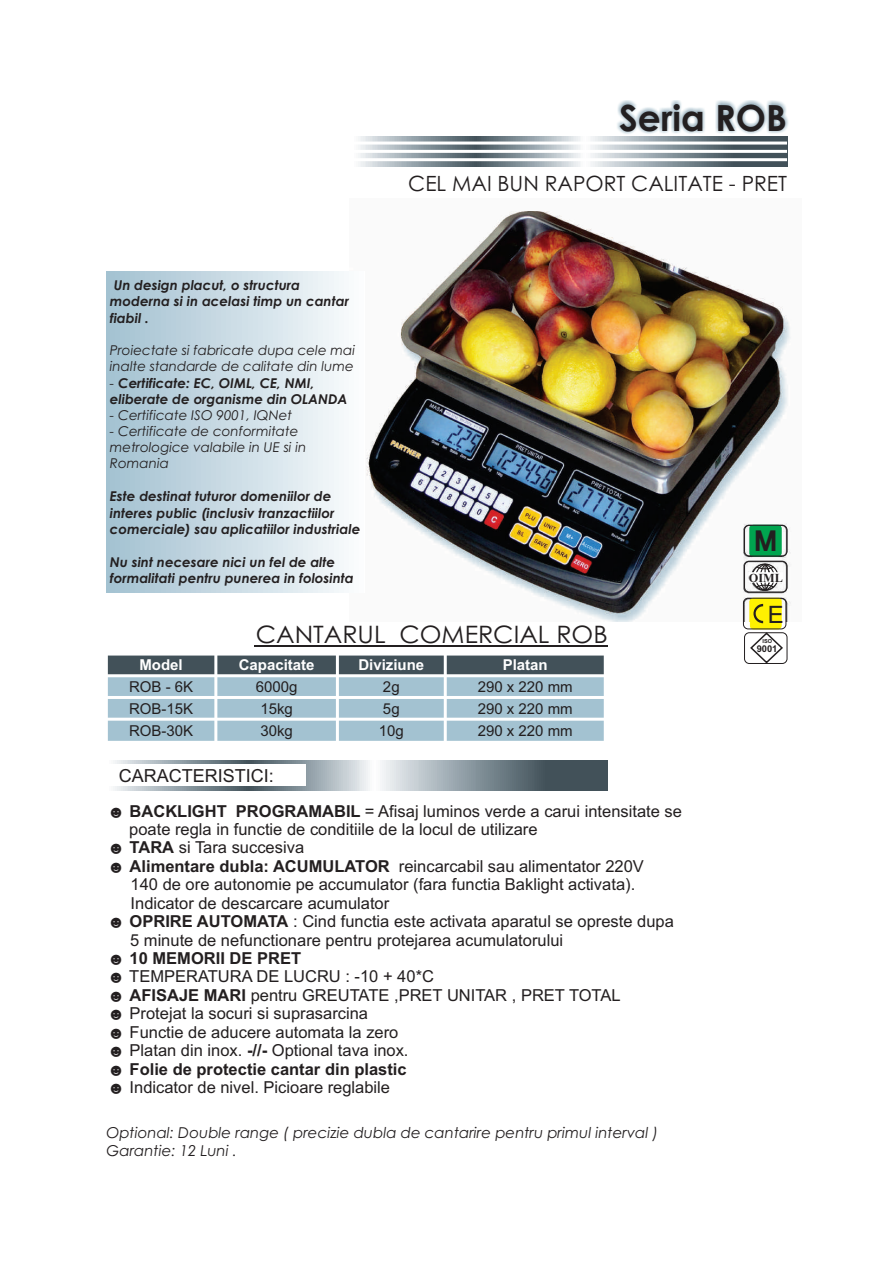
<style>
.page{position:relative;width:893px;height:1262px;background:#fff}
.page>*{position:absolute;margin:0;border:0;box-sizing:border-box;transform-origin:0 0}
.t1{font:700 36px "Century Gothic";color:#231f20}
.t2{font:700 31.95px "Vrinda";color:#231f20}
.t3{font:24px "Century Gothic";color:#231f20;scale:1.04 1}
.t4{font:24px "Arial";color:#231f20}
.t5{font:21px "Century Gothic";color:#231f20}
.t6{font:18px "Arial";color:#231f20}
.t7{font:16.5px "Arial";color:#231f20}
.t8{font:700 16.5px "Arial";color:#231f20}
.t9{font:italic 15px/17.9px "Century Gothic";color:#231f20}
.t10{font:15px "Arial";color:#231f20}
.t11{font:700 15px "Arial";color:#fff}
.t12{font:italic 700 13.5px/16.5px "Century Gothic";color:#231f20}
.t13{font:italic 13.5px/16px "Century Gothic";color:#231f20}
.t14{font:700 12.3px "Times New Roman";color:#231f20}
.t15{font:700 9.3px "Arial";color:#231f20}
.t16{font:700 5.55px "Arial";color:#231f20}
.s1{font-weight:400}
.s2{font-weight:700}
</style>
<div class="page">
<img style="left:366px;top:211px;width:425px;height:410px">
<svg style="left:113px;top:760px;width:494px;height:30px;background:#8f9ba1"></svg>
<div style="left:106px;top:764px;width:200px;height:22px;background:#fff"></div>
<div style="left:106px;top:271px;width:258px;height:321px;background:linear-gradient(to right,#a1c0d0,#fafcfd)"></div>
<svg style="left:747px;top:563px;width:36px;height:27px"></svg>
<div style="left:744px;top:561px;width:43px;height:31px;border:1px solid #231f20;border-radius:5px"></div>
<div style="left:750px;top:598px;width:31px;height:31px;background:#fff101;border:1px solid #fff101;border-radius:3px"></div>
<svg style="left:753px;top:604px;width:10px;height:19px"></svg>
<div style="left:743px;top:598px;width:43px;height:31px;border:1px solid #231f20;border-radius:5px"></div>
<div style="left:750px;top:525px;width:31px;height:31px;background:#00a54f;border:1px solid #00a54f;border-radius:3px"></div>
<div style="left:744px;top:525px;width:43px;height:31px;border:1px solid #231f20;border-radius:5px"></div>
<svg style="left:750px;top:634px;width:33px;height:28px"></svg>
<div style="left:744px;top:632px;width:43px;height:32px;border:1px solid #231f20;border-radius:5px"></div>
<hr style="left:255px;top:645px;width:352px;height:1px;background:#231f20">
<div style="left:106px;top:654px;width:110px;height:21px;background:#425159"></div>
<div style="left:216px;top:654px;width:121px;height:21px;background:#425159"></div>
<div style="left:337px;top:654px;width:108px;height:21px;background:#425159"></div>
<div style="left:445px;top:654px;width:160px;height:21px;background:#425159"></div>
<div style="left:106px;top:675px;width:110px;height:22px;background:#a3c2d1"></div>
<div style="left:216px;top:675px;width:121px;height:22px;background:#a3c2d1"></div>
<div style="left:337px;top:675px;width:108px;height:22px;background:#a3c2d1"></div>
<div style="left:445px;top:675px;width:160px;height:22px;background:#a3c2d1"></div>
<div style="left:106px;top:697px;width:110px;height:22px;background:#a3c2d1"></div>
<div style="left:216px;top:697px;width:121px;height:22px;background:#a3c2d1"></div>
<div style="left:337px;top:697px;width:108px;height:22px;background:#a3c2d1"></div>
<div style="left:445px;top:697px;width:160px;height:22px;background:#a3c2d1"></div>
<div style="left:106px;top:719px;width:110px;height:23px;background:#a3c2d1"></div>
<div style="left:216px;top:719px;width:121px;height:23px;background:#a3c2d1"></div>
<div style="left:337px;top:719px;width:108px;height:23px;background:#a3c2d1"></div>
<div style="left:445px;top:719px;width:160px;height:23px;background:#a3c2d1"></div>
<hr style="left:105px;top:652px;width:3px;height:92px;background:#fff">
<hr style="left:214px;top:652px;width:3px;height:92px;background:#fff">
<hr style="left:336px;top:652px;width:3px;height:92px;background:#fff">
<hr style="left:444px;top:652px;width:3px;height:92px;background:#fff">
<hr style="left:603px;top:652px;width:3px;height:92px;background:#fff">
<hr style="left:105px;top:741px;width:501px;height:3px;background:#fff">
<hr style="left:105px;top:717px;width:501px;height:3px;background:#fff">
<hr style="left:105px;top:696px;width:501px;height:3px;background:#fff">
<hr style="left:105px;top:674px;width:501px;height:3px;background:#fff">
<hr style="left:105px;top:652px;width:501px;height:3px;background:#fff">
<svg style="left:358px;top:136px;width:429px;height:30px;background:#919da3"></svg>
<hr style="left:352px;top:150px;width:435px;height:3px;background:#fff">
<hr style="left:352px;top:141px;width:435px;height:3px;background:#fff">
<hr style="left:352px;top:158px;width:435px;height:3px;background:#fff">
<img style="left:617px;top:101px;width:171px;height:33px">
<h1 class="t1" style="left:619px;top:104px;width:169px">Seria ROB</h1>
<p class="t12" style="left:110px;top:278px;width:240px">Un design placut, o structura moderna si in acelasi timp un cantar fiabil .</p>
<p class="t13" style="left:110px;top:343px;width:247px">Proiectate si fabricate dupa cele mai inalte standarde de calitate din lume</p>
<p class="t12" style="left:110px;top:376px;width:239px"><span class="s1">-</span> Certificate: EC, OIML, CE, NMI, eliberate de organisme din OLANDA</p>
<p class="t13" style="left:110px;top:408px;width:184px">- Certificate ISO 9001, IQNet</p>
<p class="t13" style="left:110px;top:424px;width:198px">- Certificate de conformitate metrologice valabile in UE si in<br>Romania</p>
<p class="t12" style="left:110px;top:489px;width:252px">Este destinat tuturor domeniilor de interes public (inclusiv tranzactiilor comerciale) sau aplicatiilor industriale</p>
<p class="t12" style="left:110px;top:555px;width:245px">Nu sint necesare nici un fel de alte formalitati pentru punerea in folosinta</p>
<p class="t5" style="left:408px;top:175px;width:380px">CEL MAI BUN RAPORT CALITATE - PRET</p>
<h2 class="t2" style="left:753px;top:519px;width:26px">M</h2>
<p class="t14" style="left:748px;top:573px;width:36px">OIML</p>
<h3 class="t4" style="left:768px;top:605px;width:17px">E</h3>
<h3 class="t3" style="left:256px;top:625px;width:340px">CANTARUL COMERCIAL ROB</h3>
<p class="t11" style="left:139px;top:659px;width:45px">Model</p>
<p class="t11" style="left:239px;top:659px;width:77px">Capacitate</p>
<p class="t11" style="left:358px;top:659px;width:67px">Diviziune</p>
<p class="t11" style="left:502px;top:659px;width:47px">Platan</p>
<p class="t10" style="left:129px;top:681px;width:66px">ROB - 6K</p>
<p class="t10" style="left:256px;top:681px;width:43px">6000g</p>
<p class="t10" style="left:383px;top:681px;width:18px">2g</p>
<p class="t10" style="left:477px;top:681px;width:97px">290 x 220 mm</p>
<p class="t10" style="left:129px;top:702px;width:66px">ROB-15K</p>
<p class="t10" style="left:260px;top:702px;width:34px">15kg</p>
<p class="t10" style="left:383px;top:702px;width:18px">5g</p>
<p class="t10" style="left:477px;top:702px;width:97px">290 x 220 mm</p>
<p class="t10" style="left:129px;top:725px;width:66px">ROB-30K</p>
<p class="t10" style="left:260px;top:725px;width:34px">30kg</p>
<p class="t10" style="left:379px;top:725px;width:27px">10g</p>
<p class="t10" style="left:477px;top:725px;width:97px">290 x 220 mm</p>
<p class="t6" style="left:119px;top:769px;width:157px">CARACTERISTICI:</p>
<p class="t7" style="left:108px;top:804px;width:576px">☻ <span class="s2">BACKLIGHT PROGRAMABIL</span> = Afisaj luminos verde a carui intensitate se</p>
<p class="t7" style="left:129px;top:823px;width:410px">poate regla in functie de conditiile de la locul de utilizare</p>
<p class="t7" style="left:108px;top:841px;width:198px">☻ <span class="s2">TARA</span> si Tara succesiva</p>
<p class="t7" style="left:108px;top:859px;width:537px">☻ <span class="s2">Alimentare dubla: ACUMULATOR</span> reincarcabil sau alimentator 220V</p>
<p class="t7" style="left:131px;top:878px;width:506px">140 de ore autonomie pe accumulator (fara functia Baklight activata).</p>
<p class="t7" style="left:131px;top:896px;width:260px">Indicator de descarcare acumulator</p>
<p class="t7" style="left:108px;top:915px;width:568px">☻ <span class="s2">OPRIRE AUTOMATA</span> : Cind functia este activata aparatul se opreste dupa</p>
<p class="t7" style="left:130px;top:933px;width:434px">5 minute de nefunctionare pentru protejarea acumulatorului</p>
<p class="t8" style="left:108px;top:952px;width:195px"><span class="s1">☻</span> 10 MEMORII DE PRET</p>
<p class="t7" style="left:108px;top:970px;width:328px">☻ TEMPERATURA DE LUCRU : -10 + 40*C</p>
<p class="t7" style="left:108px;top:989px;width:514px">☻ <span class="s2">AFISAJE MARI</span> pentru GREUTATE ,PRET UNITAR , PRET TOTAL</p>
<p class="t7" style="left:108px;top:1007px;width:262px">☻ Protejat la socuri si suprasarcina</p>
<p class="t7" style="left:108px;top:1025px;width:292px">☻ Functie de aducere automata la zero</p>
<p class="t7" style="left:108px;top:1044px;width:302px">☻ Platan din inox. <span class="s2">-//-</span> Optional tava inox.</p>
<p class="t8" style="left:108px;top:1062px;width:300px"><span class="s1">☻</span> Folie de protectie cantar din plastic</p>
<p class="t7" style="left:108px;top:1081px;width:284px">☻ Indicator de nivel. Picioare reglabile</p>
<p class="t9" style="left:106px;top:1124px;width:553px">Optional: Double range ( precizie dubla de cantarire pentru primul interval )<br>Garantie: 12 Luni .</p>
<p class="t16" style="left:762px;top:639px;width:11px">ISO</p>
<p class="t15" style="left:756px;top:645px;width:22px">9001</p>
</div>
